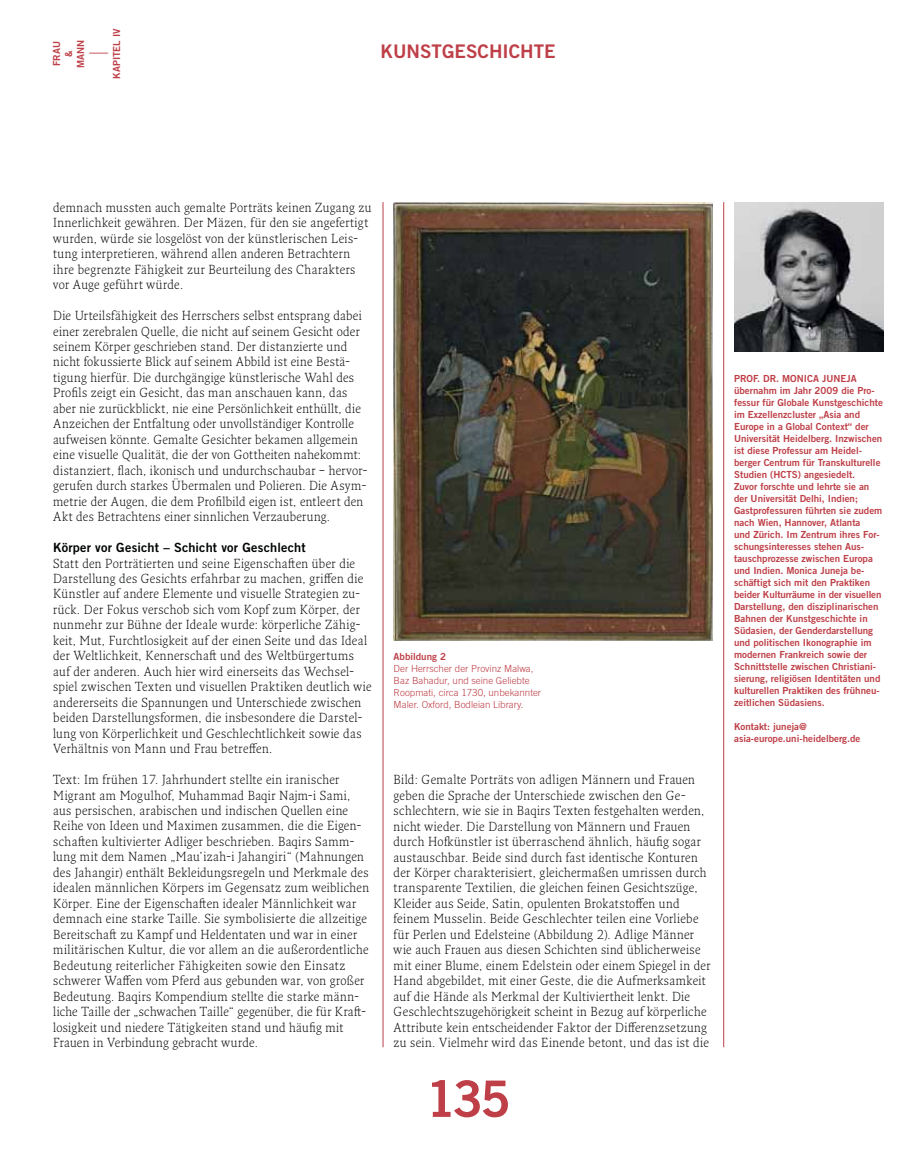
<style>
.page{position:relative;width:915px;height:1149px;background:#fff}
.page>*{position:absolute;margin:0;border:0;box-sizing:border-box;transform-origin:0 0}
.t1{font:50.25px "Trade Gothic LT Std Bd 2";color:#be3f47}
.t2{font:18.75px "Trade Gothic LT Std Bd 2";color:#be3f47}
.t3{font:300 18.75px "Trade Gothic LT Std";color:#be3f47}
.t4{font:300 12.75px/15.5px "Fresco Pro";letter-spacing:.025em;color:#000303}
.t5{font:12.75px "Trade Gothic LT Std Bd 2";letter-spacing:.015em;color:#000303}
.t6{font:9.75px/12px "Trade Gothic LT Std Bd 2";color:#be3f47}
.t7{font:300 9.75px/12px "Trade Gothic LT Std";color:#be3f47}
</style>
<div class="page">
<img style="left:393px;top:202px;width:319px;height:438px">
<hr style="left:382px;top:202px;width:1px;height:844px;background:#be3f47">
<hr style="left:723px;top:202px;width:1px;height:844px;background:#be3f47">
<img style="left:734px;top:202px;width:148px;height:149px">
<p class="t6" style="left:76px;top:68px;width:30px;rotate:-90deg">MANN</p>
<p class="t6" style="left:112px;top:79px;width:52px;rotate:-90deg">KAPITEL IV</p>
<p class="t6" style="left:52px;top:66px;width:26px;text-align:center;rotate:-90deg">FRAU &amp;</p>
<h2 class="t3" style="left:89px;top:45px;width:20px">—</h2>
<h2 class="t2" style="left:380px;top:45px;width:176px">KUNSTGESCHICHTE</h2>
<p class="t4" style="left:53px;top:200px;width:319px">demnach mussten auch gemalte Porträts keinen Zugang zu Innerlichkeit gewähren. Der Mäzen, für den sie angefertigt wurden, würde sie losgelöst von der künstlerischen Leis&shy;tung interpretieren, während allen anderen Betrachtern ihre begrenzte Fähigkeit zur Beurteilung des Charakters vor Auge geführt würde.</p>
<p class="t4" style="left:53px;top:308px;width:316px">Die Urteilsfähigkeit des Herrschers selbst entsprang dabei einer zerebralen Quelle, die nicht auf seinem Gesicht oder seinem Körper geschrieben stand. Der distanzierte und nicht fokussierte Blick auf seinem Abbild ist eine Bestä&shy;tigung hierfür. Die durchgängige künstlerische Wahl des Profils zeigt ein Gesicht, das man anschauen kann, das aber nie zurückblickt, nie eine Persönlichkeit enthüllt, die Anzeichen der Entfaltung oder unvollständiger Kontrolle aufweisen könnte. Gemalte Gesichter bekamen allgemein eine visuelle Qualität, die der von Gottheiten nahekommt: distanziert, flach, ikonisch und undurchschaubar – hervor&shy;gerufen durch starkes Übermalen und Polieren. Die Asym&shy;metrie der Augen, die dem Profilbild eigen ist, entleert den Akt des Betrachtens einer sinnlichen Verzauberung.</p>
<p class="t5" style="left:53px;top:543px;width:254px">Körper vor Gesicht – Schicht vor Geschlecht</p>
<p class="t4" style="left:53px;top:556px;width:320px">Statt den Porträtierten und seine Eigenschaften über die Darstellung des Gesichts erfahrbar zu machen, griffen die Künstler auf andere Elemente und visuelle Strategien zu&shy;rück. Der Fokus verschob sich vom Kopf zum Körper, der nunmehr zur Bühne der Ideale wurde: körperliche Zähig&shy;keit, Mut, Furchtlosigkeit auf der einen Seite und das Ideal der Weltlichkeit, Kennerschaft und des Weltbürgertums auf der anderen. Auch hier wird einerseits das Wechsel&shy;spiel zwischen Texten und visuellen Praktiken deutlich wie andererseits die Spannungen und Unterschiede zwischen beiden Darstellungsformen, die insbesondere die Darstel&shy;lung von Körperlichkeit und Geschlechtlichkeit sowie das Verhältnis von Mann und Frau betreffen.</p>
<p class="t4" style="left:53px;top:772px;width:317px">Text: Im frühen 17. Jahrhundert stellte ein iranischer Migrant am Mogulhof, Muhammad Baqir Najm-i Sami, aus persischen, arabischen und indischen Quellen eine Reihe von Ideen und Maximen zusammen, die die Eigen&shy;schaften kultivierter Adliger beschrieben. Baqirs Samm&shy;lung mit dem Namen „Mau’izah-i Jahangiri“ (Mahnungen des Jahangir) enthält Bekleidungsregeln und Merkmale des idealen männlichen Körpers im Gegensatz zum weiblichen Körper. Eine der Eigenschaften idealer Männlichkeit war demnach eine starke Taille. Sie symbolisierte die allzeitige Bereitschaft zu Kampf und Heldentaten und war in einer militärischen Kultur, die vor allem an die außerordentliche Bedeutung reiterlicher Fähigkeiten sowie den Einsatz schwerer Waffen vom Pferd aus gebunden war, von großer Bedeutung. Baqirs Kompendium stellte die starke männ&shy;liche Taille der „schwachen Taille“ gegenüber, die für Kraft&shy;losigkeit und niedere Tätigkeiten stand und häufig mit Frauen in Verbindung gebracht wurde.</p>
<p class="t4" style="left:393px;top:772px;width:318px">Bild: Gemalte Porträts von adligen Männern und Frauen geben die Sprache der Unterschiede zwischen den Ge&shy;schlechtern, wie sie in Baqirs Texten festgehalten werden, nicht wieder. Die Darstellung von Männern und Frauen durch Hofkünstler ist überraschend ähnlich, häufig sogar austauschbar. Beide sind durch fast identische Konturen der Körper charakterisiert, gleichermaßen umrissen durch transparente Textilien, die gleichen feinen Gesichtszüge, Kleider aus Seide, Satin, opulenten Brokatstoffen und feinem Musselin. Beide Geschlechter teilen eine Vorliebe für Perlen und Edelsteine (Abbildung 2). Adlige Männer wie auch Frauen aus diesen Schichten sind üblicherweise mit einer Blume, einem Edelstein oder einem Spiegel in der Hand abgebildet, mit einer Geste, die die Aufmerksamkeit auf die Hände als Merkmal der Kultiviertheit lenkt. Die Geschlechtszugehörigkeit scheint in Bezug auf körperliche Attribute kein entscheidender Faktor der Differenzsetzung zu sein. Vielmehr wird das Einende betont, und das ist die</p>
<p class="t6" style="left:393px;top:651px;width:54px">Abbildung 2</p>
<p class="t7" style="left:393px;top:663px;width:149px">Der Herrscher der Provinz Malwa, Baz Bahadur, und seine Geliebte Roopmati, circa 1730, unbekannter Maler. Oxford, Bodleian Library.</p>
<h1 class="t1" style="left:425px;top:1080px;width:87px">135</h1>
<p class="t6" style="left:733px;top:373px;width:150px">PROF. DR. MONICA JUNEJA übernahm im Jahr 2009 die Pro&shy;fessur für Globale Kunstgeschichte im Exzellenzcluster „Asia and<br>Europe in a Global Context“ der<br>Universität Heidelberg. Inzwischen ist diese Professur am Heidel&shy;berger Centrum für Transkulturelle<br>Studien (HCTS) angesiedelt.<br>Zuvor forschte und lehrte sie an der Universität Delhi, Indien;<br>Gastprofessuren führten sie zudem nach Wien, Hannover, Atlanta<br>und Zürich. Im Zentrum ihres For&shy;schungsinteresses stehen Aus&shy;tauschprozesse zwischen Europa und Indien. Monica Juneja be&shy;schäftigt sich mit den Praktiken beider Kulturräume in der visuellen<br>Darstellung, den disziplinarischen<br>Bahnen der Kunstgeschichte in<br>Südasien, der Genderdarstellung und politischen Ikonographie im modernen Frankreich sowie der<br>Schnittstelle zwischen Christiani&shy;sierung, religiösen Identitäten und kulturellen Praktiken des frühneu&shy;zeitlichen Südasiens.</p>
<p class="t6" style="left:733px;top:721px;width:128px">Kontakt: juneja@ asia-europe.uni-heidelberg.de</p>
</div>
